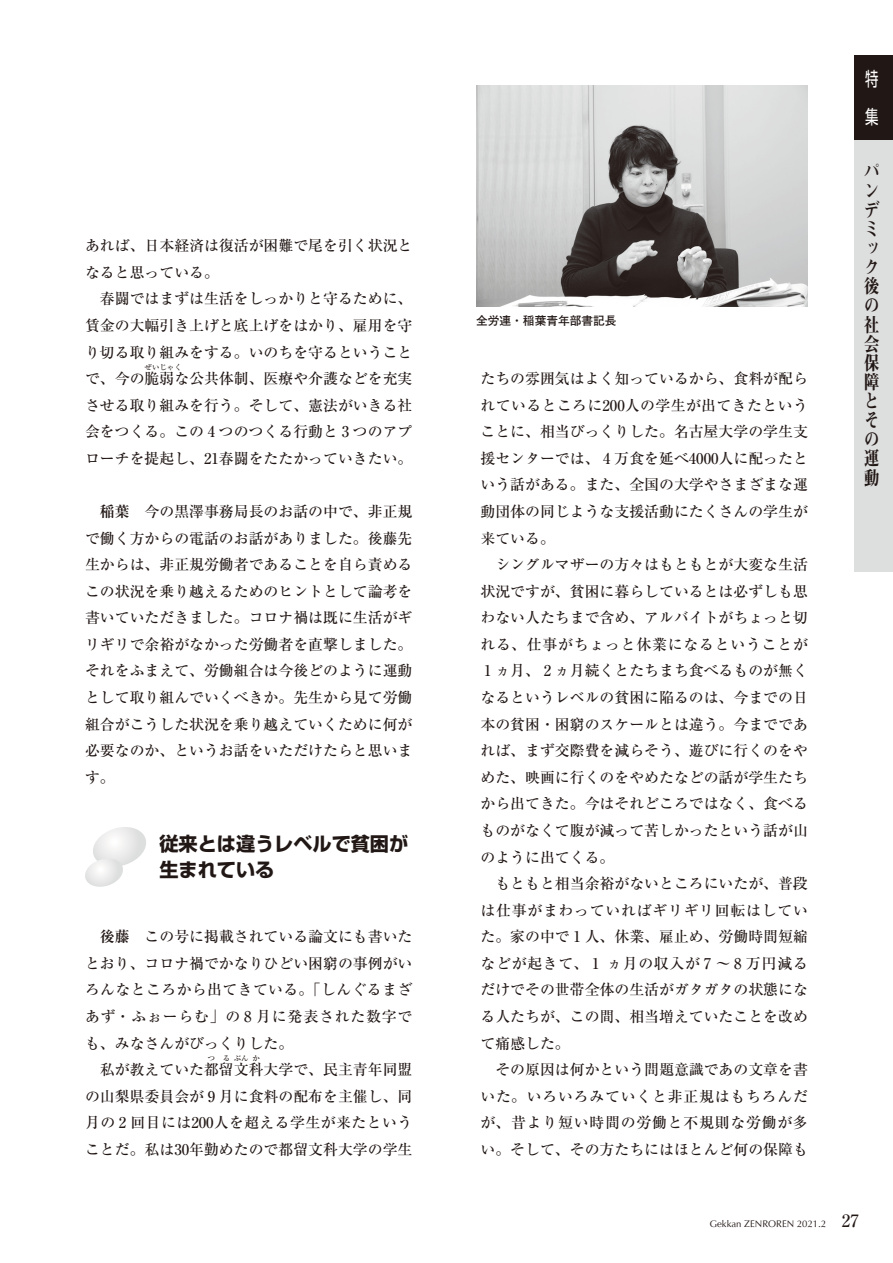
<style>
.page{position:relative;width:893px;height:1263px;background:#fff}
.page>*{position:absolute;margin:0;border:0;box-sizing:border-box;transform-origin:0 0}
.見出し5L__18Q{font:700 19.2px/25.5px "Shin Go Pro";color:#211715}
.t1{font:19.2px/19.2px "Midashi Min Pro MA31";color:#211715;scale:.8 1}
.t2{font:19.2px/38.2px "Shin Go Pro";color:#fff;scale:.7 1}
.t3{font:500 16.95px "Ryumin Pro";color:#211715}
.本文_リュウミン14Q_数字一桁全角{font:500 14.85px/26.5px "Ryumin Pro";color:#211715;text-align:justify}
.キャップ_数字一桁全角{font:700 11.7px "Futo Go B101 Pro";color:#211715}
.t4{font:9.6px "Optima";color:#211715}
.本文_リュウミン14Q_数字一桁全角-2{font:500 7.5px "Ryumin Pro";color:#211715}
.s1{font-weight:700}
</style>
<div class="page">
<div style="left:855px;top:55px;width:38px;height:85px;background:#211715"></div>
<div style="left:855px;top:140px;width:38px;height:432px;background:#dddede"></div>
<svg style="left:85px;top:827px;width:61px;height:60px"></svg>
<img style="left:476px;top:85px;width:332px;height:221px">
<p class="本文_リュウミン14Q_数字一桁全角" style="left:85px;top:231px;width:329px">あれば、日本経済は復活が困難で尾を引く状況となると思っている。</p>
<p class="本文_リュウミン14Q_数字一桁全角" style="left:85px;top:284px;width:329px">　春闘ではまずは生活をしっかりと守るために、賃金の大幅引き上げと底上げをはかり、雇用を守り切る取り組みをする。いのちを守るということで、今の脆弱な公共体制、医療や介護などを充実</p>
<p class="本文_リュウミン14Q_数字一桁全角-2" style="left:145px;top:361px;width:39px">ぜいじゃく</p>
<p class="本文_リュウミン14Q_数字一桁全角" style="left:85px;top:391px;width:329px">させる取り組みを行う。そして、憲法がいきる社会をつくる。この４つのつくる行動と３つのアプローチを提起し、21春闘をたたかっていきたい。</p>
<p class="本文_リュウミン14Q_数字一桁全角" style="left:85px;top:497px;width:329px;text-indent:15px"><span class="s1">稲葉</span>　今の黒澤事務局長のお話の中で、非正規で働く方からの電話のお話がありました。後藤先生からは、非正規労働者であることを自ら責めるこの状況を乗り越えるためのヒントとして論考を書いていただきました。コロナ禍は既に生活がギリギリで余裕がなかった労働者を直撃しました。それをふまえて、労働組合は今後どのように運動として取り組んでいくべきか。先生から見て労働組合がこうした状況を乗り越えていくために何が必要なのか、というお話をいただけたらと思います。</p>
<p class="見出し5L__18Q" style="left:159px;top:829px;width:250px">従来とは違うレベルで貧困が生まれている</p>
<p class="本文_リュウミン14Q_数字一桁全角" style="left:85px;top:922px;width:329px;text-indent:15px"><span class="s1">後藤</span>　この号に掲載されている論文にも書いたとおり、コロナ禍でかなりひどい困窮の事例がいろんなところから出てきている。「しんぐるまざあず・ふぉーらむ」の８月に発表された数字でも、みなさんがびっくりした。</p>
<p class="本文_リュウミン14Q_数字一桁全角" style="left:85px;top:1055px;width:329px">　私が教えていた都留文科大学で、民主青年同盟</p>
<p class="本文_リュウミン14Q_数字一桁全角-2" style="left:208px;top:1052px;width:9px">つ</p>
<p class="本文_リュウミン14Q_数字一桁全角-2" style="left:223px;top:1052px;width:9px">る</p>
<p class="本文_リュウミン14Q_数字一桁全角-2" style="left:234px;top:1052px;width:16px">ぶん</p>
<p class="本文_リュウミン14Q_数字一桁全角-2" style="left:252px;top:1052px;width:9px">か</p>
<p class="本文_リュウミン14Q_数字一桁全角" style="left:85px;top:1082px;width:329px">の山梨県委員会が９月に食料の配布を主催し、同月の２回目には200人を超える学生が来たということだ。私は30年勤めたので都留文科大学の学生</p>
<p class="キャップ_数字一桁全角" style="left:476px;top:311px;width:142px">全労連・稲葉青年部書記長</p>
<p class="本文_リュウミン14Q_数字一桁全角" style="left:480px;top:364px;width:329px">たちの雰囲気はよく知っているから、食料が配られているところに200人の学生が出てきたということに、相当びっくりした。名古屋大学の学生支援センターでは、４万食を延べ4000人に配ったという話がある。また、全国の大学やさまざまな運動団体の同じような支援活動にたくさんの学生が来ている。</p>
<p class="本文_リュウミン14Q_数字一桁全角" style="left:480px;top:550px;width:329px">　シングルマザーの方々はもともとが大変な生活状況ですが、貧困に暮らしているとは必ずしも思わない人たちまで含め、アルバイトがちょっと切れる、仕事がちょっと休業になるということが１ヵ月、２ヵ月続くとたちまち食べるものが無くなるというレベルの貧困に陥るのは、今までの日本の貧困・困窮のスケールとは違う。今までであれば、まず交際費を減らそう、遊びに行くのをやめた、映画に行くのをやめたなどの話が学生たちから出てきた。今はそれどころではなく、食べるものがなくて腹が減って苦しかったという話が山のように出てくる。</p>
<p class="本文_リュウミン14Q_数字一桁全角" style="left:480px;top:869px;width:329px">　もともと相当余裕がないところにいたが、普段は仕事がまわっていればギリギリ回転はしていた。家の中で１人、休業、雇止め、労働時間短縮などが起きて、 1 ヵ月の収入が７～８万円減るだけでその世帯全体の生活がガタガタの状態になる人たちが、この間、相当増えていたことを改めて痛感した。</p>
<p class="本文_リュウミン14Q_数字一桁全角" style="left:480px;top:1055px;width:329px">　その原因は何かという問題意識であの文章を書いた。いろいろみていくと非正規はもちろんだが、昔より短い時間の労働と不規則な労働が多い。そして、その方たちにはほとんど何の保障も</p>
<p class="t2" style="left:865px;top:57px;width:20px">特集</p>
<p class="t1" style="left:864px;top:160px;width:21px">パンデミック後の社会保障とその運動</p>
<p class="t4" style="left:710px;top:1218px;width:118px">Gekkan ZENROREN 2021.2</p>
<p class="t3" style="left:842px;top:1207px;width:19px">27</p>
</div>
